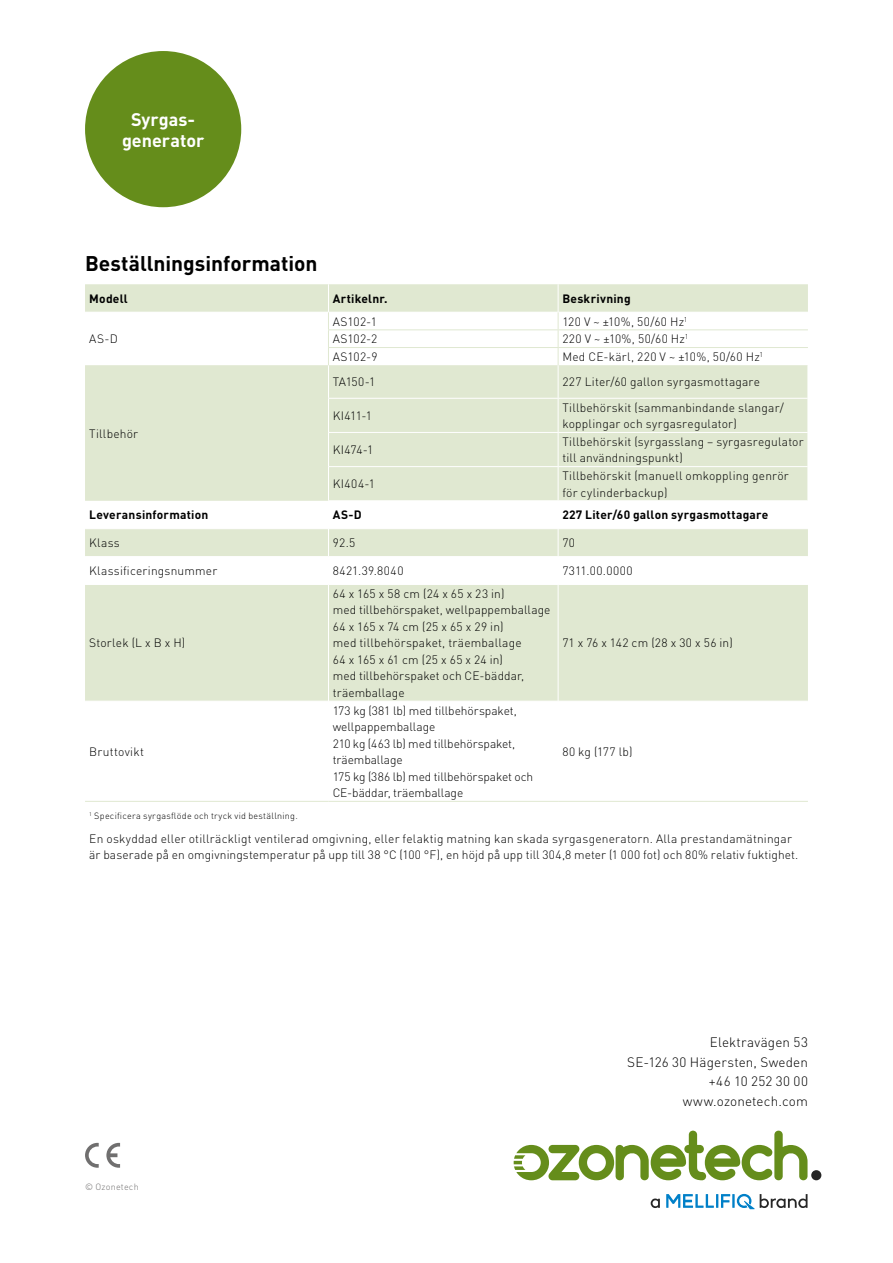
<style>
.page{position:relative;width:893px;height:1263px;background:#fff}
.page>*{position:absolute;margin:0;border:0;box-sizing:border-box;transform-origin:0 0}
.t1{font:700 21px "DINOT";color:#000}
.t2{font:700 18px/21px "DINOT";color:#fff;text-align:center}
.t3{font:300 13.5px/19.5px "DINOT";letter-spacing:.01em;color:#000;text-align:right}
.t4{font:300 12px/16.5px "DINOT";letter-spacing:.015em;color:#000}
.t5{font:300 12px/16.5px "DINOT";letter-spacing:-.005em;color:#000}
.t6{font:700 12px "DINOT";letter-spacing:.02em;color:#000}
.t7{font:300 12px "DINOT";letter-spacing:.035em;color:#000}
.t8{font:300 12px "DINOT";letter-spacing:.04em;color:#000}
.t9{font:300 12px "DINOT";letter-spacing:.045em;color:#000}
.t10{font:300 9px "DINOT";letter-spacing:.03em;color:#000}
.t11{font:300 9px "DINOT";letter-spacing:.025em;color:#706f6f}
</style>
<div class="page">
<div style="left:85px;top:51px;width:156px;height:156px;background:#658d1b;border-radius:50%"></div>
<div style="left:811px;top:1170px;width:10px;height:10px;background:#262626;border-radius:50%"></div>
<svg style="left:514px;top:1130px;width:293px;height:50px"></svg>
<svg style="left:651px;top:1198px;width:9px;height:10px"></svg>
<svg style="left:666px;top:1194px;width:141px;height:15px"></svg>
<svg style="left:85px;top:1143px;width:14px;height:25px"></svg>
<svg style="left:106px;top:1143px;width:14px;height:25px"></svg>
<svg style="left:85px;top:365px;width:723px;height:336px;fill:#e0e8d1"></svg>
<hr style="left:85px;top:556px;width:243px;height:1px;background:#fff">
<hr style="left:328px;top:556px;width:230px;height:1px;background:#fff">
<hr style="left:558px;top:556px;width:250px;height:1px;background:#fff">
<hr style="left:85px;top:584px;width:243px;height:1px;background:#fff">
<hr style="left:328px;top:584px;width:230px;height:1px;background:#fff">
<hr style="left:328px;top:585px;width:1px;height:116px;background:#fff">
<hr style="left:558px;top:584px;width:250px;height:1px;background:#fff">
<hr style="left:558px;top:585px;width:1px;height:116px;background:#fff">
<svg style="left:328px;top:501px;width:1px;height:83px"></svg>
<svg style="left:558px;top:501px;width:1px;height:83px"></svg>
<hr style="left:85px;top:528px;width:243px;height:1px;background:#fff">
<hr style="left:328px;top:528px;width:230px;height:1px;background:#fff">
<hr style="left:558px;top:528px;width:250px;height:1px;background:#fff">
<hr style="left:328px;top:365px;width:1px;height:33px;background:#fff">
<hr style="left:558px;top:365px;width:1px;height:33px;background:#fff">
<hr style="left:328px;top:398px;width:230px;height:1px;background:#fff">
<hr style="left:328px;top:399px;width:1px;height:33px;background:#fff">
<hr style="left:558px;top:398px;width:250px;height:1px;background:#fff">
<hr style="left:558px;top:399px;width:1px;height:33px;background:#fff">
<hr style="left:328px;top:432px;width:230px;height:1px;background:#fff">
<hr style="left:328px;top:433px;width:1px;height:33px;background:#fff">
<hr style="left:558px;top:432px;width:250px;height:1px;background:#fff">
<hr style="left:558px;top:433px;width:1px;height:33px;background:#fff">
<hr style="left:328px;top:466px;width:230px;height:1px;background:#fff">
<hr style="left:328px;top:467px;width:1px;height:33px;background:#fff">
<hr style="left:558px;top:466px;width:250px;height:1px;background:#fff">
<hr style="left:558px;top:467px;width:1px;height:33px;background:#fff">
<hr style="left:328px;top:500px;width:230px;height:1px;background:#fff">
<hr style="left:558px;top:500px;width:250px;height:1px;background:#fff">
<hr style="left:85px;top:801px;width:243px;height:1px;background:#e0e8d1">
<hr style="left:328px;top:801px;width:230px;height:1px;background:#e0e8d1">
<hr style="left:558px;top:801px;width:250px;height:1px;background:#e0e8d1">
<svg style="left:85px;top:284px;width:723px;height:81px"></svg>
<h2 class="t2" style="left:122px;top:108px;width:84px">Syrgas&shy;generator</h2>
<h1 class="t1" style="left:85px;top:250px;width:234px">Beställningsinformation</h1>
<p class="t6" style="left:89px;top:291px;width:40px">Modell</p>
<p class="t6" style="left:333px;top:291px;width:56px">Artikelnr.</p>
<p class="t6" style="left:562px;top:291px;width:70px">Beskrivning</p>
<p class="t4" style="left:89px;top:331px;width:30px">AS-D</p>
<p class="t4" style="left:333px;top:313px;width:46px">AS102-1</p>
<p class="t4" style="left:562px;top:313px;width:127px">120 V ~ ±10%, 50/60 Hz<sup>1</sup></p>
<p class="t4" style="left:333px;top:331px;width:46px">AS102-2</p>
<p class="t7" style="left:562px;top:332px;width:127px">220 V ~ ±10%, 50/60 Hz<sup>1</sup></p>
<p class="t4" style="left:333px;top:348px;width:46px">AS102-9</p>
<p class="t4" style="left:562px;top:348px;width:202px">Med CE-kärl, 220 V ~ ±10%, 50/60 Hz<sup>1</sup></p>
<p class="t4" style="left:89px;top:425px;width:50px">Tillbehör</p>
<p class="t4" style="left:333px;top:374px;width:44px">TA150-1</p>
<p class="t4" style="left:562px;top:374px;width:199px">227 Liter/60 gallon syrgasmottagare</p>
<p class="t4" style="left:333px;top:407px;width:41px">KI411-1</p>
<p class="t4" style="left:562px;top:399px;width:223px">Tillbehörskit (sammanbindande slangar/ kopplingar och syrgasregulator)</p>
<p class="t4" style="left:333px;top:441px;width:42px">KI474-1</p>
<p class="t4" style="left:562px;top:433px;width:243px">Tillbehörskit (syrgasslang − syrgasregulator till användningspunkt)</p>
<p class="t4" style="left:333px;top:476px;width:44px">KI404-1</p>
<p class="t4" style="left:562px;top:467px;width:228px">Tillbehörskit (manuell omkoppling genrör för cylinderbackup)</p>
<p class="t6" style="left:89px;top:507px;width:121px">Leveransinformation</p>
<p class="t6" style="left:333px;top:507px;width:30px">AS-D</p>
<p class="t6" style="left:562px;top:507px;width:208px">227 Liter/60 gallon syrgasmottagare</p>
<p class="t4" style="left:89px;top:534px;width:32px">Klass</p>
<p class="t4" style="left:333px;top:534px;width:24px">92.5</p>
<p class="t4" style="left:562px;top:534px;width:14px">70</p>
<p class="t4" style="left:89px;top:562px;width:129px">Klassificeringsnummer</p>
<p class="t8" style="left:333px;top:563px;width:72px">8421.39.8040</p>
<p class="t9" style="left:562px;top:563px;width:72px">7311.00.0000</p>
<p class="t4" style="left:89px;top:635px;width:97px">Storlek (L x B x H)</p>
<p class="t4" style="left:89px;top:743px;width:56px">Bruttovikt</p>
<p class="t4" style="left:333px;top:585px;width:219px">64 x 165 x 58 cm (24 x 65 x 23 in)<br>med tillbehörspaket, wellpappemballage<br>64 x 165 x 74 cm (25 x 65 x 29 in)<br>med tillbehörspaket, träemballage<br>64 x 165 x 61 cm (25 x 65 x 24 in)<br>med tillbehörspaket och CE-bäddar, träemballage</p>
<p class="t5" style="left:333px;top:702px;width:202px">173 kg (381 lb) med tillbehörspaket, wellpappemballage<br>210 kg (463 lb) med tillbehörspaket, träemballage<br>175 kg (386 lb) med tillbehörspaket och<br>CE-bäddar, träemballage</p>
<p class="t4" style="left:562px;top:635px;width:172px">71 x 76 x 142 cm (28 x 30 x 56 in)</p>
<p class="t4" style="left:562px;top:743px;width:72px">80 kg (177 lb)</p>
<p class="t10" style="left:89px;top:810px;width:210px"><sup>1</sup> Specificera syrgasflöde och tryck vid beställning.</p>
<p class="t4" style="left:89px;top:830px;width:710px">En oskyddad eller otillräckligt ventilerad omgivning, eller felaktig matning kan skada syrgasgeneratorn. Alla prestandamätningar är baserade på en omgivningstemperatur på upp till 38 °C (100 °F), en höjd på upp till 304,8 meter (1 000 fot) och 80% relativ fuktighet.</p>
<p class="t11" style="left:85px;top:1181px;width:55px">© Ozonetech</p>
<p class="t3" style="left:627px;top:1033px;width:182px">Elektravägen 53<br>SE-126 30 Hägersten, Sweden +46 10 252 30 00 www.ozonetech.com</p>
</div>
